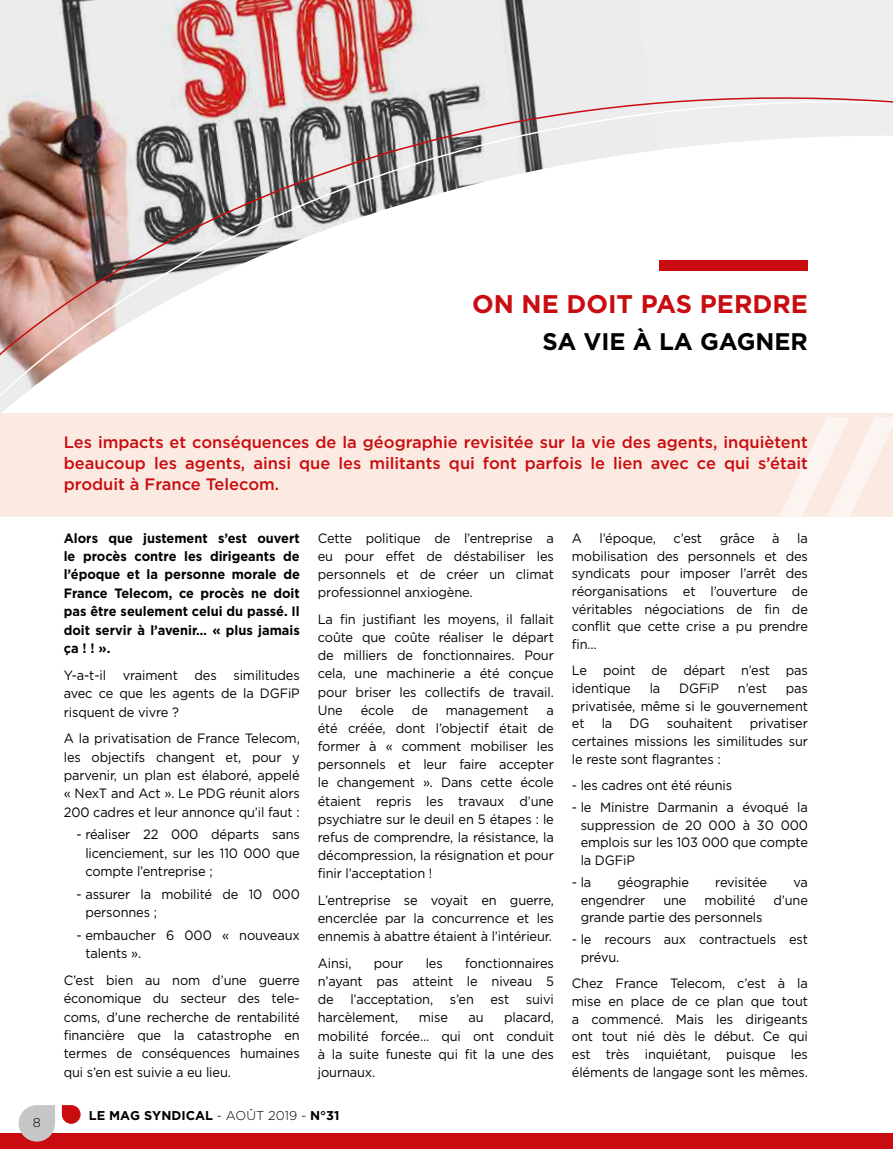
<style>
.page{position:relative;width:893px;height:1149px;background:#fff}
.page>*{position:absolute;margin:0;border:0;box-sizing:border-box;transform-origin:0 0}
.t1{font:900 126px "Gotham";color:#fff}
.t2{font:700 25.5px "Gotham";color:#c90c0f}
.t3{font:700 24px "Gotham";color:#000}
.t4{font:500 16.5px/21px "Gotham";color:#c90c0f;text-align:justify}
.t5{font:13.5px/18.1px "Gotham";letter-spacing:-.01em;color:#000;text-align:justify;scale:.95 1}
.t6{font:700 13.5px/18.3px "Gotham";color:#000;text-align:justify;scale:.95 1}
.t7{font:700 12.75px "Gotham";color:#000}
.t8{font:300 12.75px "Gotham";color:#000}
.s1{font-weight:300}
</style>
<div class="page">
<div style="left:0;top:1133px;width:893px;height:15px;background:#c90c0f"></div>
<div style="left:0;top:0;width:893px;height:412px;background:#eee"></div>
<img style="left:59px;top:0;width:470px;height:49px">
<div style="left:0;top:387px;width:893px;height:26px;background:#fff"></div>
<svg style="left:0;top:49px;width:893px;height:338px"></svg>
<svg style="left:19px;top:1105px;width:36px;height:36px"></svg>
<svg style="left:62px;top:1105px;width:19px;height:18px"></svg>
<div style="left:659px;top:260px;width:149px;height:11px;background:#c90c0f"></div>
<div style="left:0;top:413px;width:893px;height:104px;background:#fbeae2"></div>
<h2 class="t2" style="left:472px;top:287px;width:337px">ON NE DOIT PAS PERDRE</h2>
<h3 class="t3" style="left:542px;top:325px;width:267px">SA VIE À LA GAGNER</h3>
<p class="t8" style="left:33px;top:1113px;width:10px">8</p>
<h1 class="t1" style="left:777px;top:383px;width:117px">//</h1>
<p class="t4" style="left:64px;top:431px;width:746px">Les impacts et conséquences de la géographie revisitée sur la vie des agents, inquiètent beaucoup les agents, ainsi que les militants qui font parfois le lien avec ce qui s’était produit à France Telecom.</p>
<p class="t6" style="left:64px;top:528px;width:250px">Alors que justement s’est ouvert</p>
<p class="t5" style="left:572px;top:528px;width:12px">A</p>
<p class="t5" style="left:600px;top:528px;width:61px">l’époque,</p>
<p class="t5" style="left:673px;top:528px;width:32px">c’est</p>
<p class="t5" style="left:720px;top:528px;width:38px">grâce</p>
<p class="t5" style="left:772px;top:528px;width:9px">à</p>
<p class="t5" style="left:318px;top:528px;width:250px">Cette politique de l’entreprise a eu pour effet de déstabiliser les personnels et de créer un climat professionnel anxiogène.</p>
<p class="t5" style="left:318px;top:609px;width:250px">La fin justifiant les moyens, il fallait coûte que coûte réaliser le départ de milliers de fonctionnaires. Pour cela, une machinerie a été conçue pour briser les collectifs de travail.<br>Une</p>
<p class="t5" style="left:572px;top:529px;width:250px;line-height:17.7px;text-indent:225px">la mobilisation des personnels et des syndicats pour imposer l’arrêt des réorganisations et l’ouverture de véritables négociations de fin de conflit que cette crise a pu prendre fin…</p>
<p class="t5" style="left:572px;top:661px;width:250px;line-height:17.7px">Le point de départ n’est pas identique</p>
<p class="t6" style="left:64px;top:547px;width:250px">le procès contre les dirigeants de l’époque et la personne morale de France Telecom, ce procès ne doit pas être seulement celui du passé. Il doit servir à l’avenir… « plus jamais ça ! ! ».</p>
<p class="t5" style="left:64px;top:665px;width:250px">Y-a-t-il vraiment des similitudes avec ce que les agents de la DGFiP risquent de vivre ?</p>
<p class="t5" style="left:64px;top:729px;width:250px">A la privatisation de France Telecom, les objectifs changent et, pour y parvenir, un plan est élaboré, appelé « NexT and Act ». Le PDG réunit alors 200 cadres et leur annonce qu’il faut :</p>
<p class="t5" style="left:85px;top:825px;width:227px;text-indent:-9px">- réaliser 22 000 départs sans licenciement, sur les 110 000 que compte l’entreprise ;</p>
<p class="t5" style="left:85px;top:884px;width:227px;text-indent:-9px">- assurer la mobilité de 10 000 personnes ;</p>
<p class="t5" style="left:85px;top:925px;width:227px;text-indent:-9px">- embaucher 6 000 « nouveaux talents ».</p>
<p class="t5" style="left:64px;top:970px;width:250px">C’est bien au nom d’une guerre économique du secteur des tele&shy;coms, d’une recherche de rentabilité financière que la catastrophe en termes de conséquences humaines qui s’en est suivie a eu lieu.</p>
<p class="t5" style="left:650px;top:678px;width:13px">la</p>
<p class="t5" style="left:679px;top:678px;width:44px">DGFiP</p>
<p class="t5" style="left:738px;top:678px;width:32px">n’est</p>
<p class="t5" style="left:572px;top:679px;width:250px;line-height:17.7px;text-indent:214px">pas privatisée, même si le gouvernement et</p>
<p class="t5" style="left:361px;top:700px;width:37px">école</p>
<p class="t5" style="left:412px;top:700px;width:18px">de</p>
<p class="t5" style="left:446px;top:700px;width:89px">management</p>
<p class="t5" style="left:318px;top:700px;width:250px;text-indent:229px">a été créée, dont l’objectif était de former à « comment mobiliser les personnels et leur faire accepter le changement ». Dans cette école étaient repris les travaux d’une psychiatre sur le deuil en 5 étapes : le refus de comprendre, la résistance, la décompression, la résignation et pour finir l’acceptation !</p>
<p class="t5" style="left:318px;top:890px;width:250px">L’entreprise se voyait en guerre, encerclée par la concurrence et les ennemis à abattre étaient à l’intérieur.</p>
<p class="t5" style="left:318px;top:953px;width:37px">Ainsi,</p>
<p class="t5" style="left:374px;top:953px;width:33px">pour</p>
<p class="t5" style="left:426px;top:953px;width:19px">les</p>
<p class="t5" style="left:602px;top:714px;width:13px">la</p>
<p class="t5" style="left:630px;top:714px;width:23px">DG</p>
<p class="t5" style="left:667px;top:714px;width:71px">souhaitent</p>
<p class="t5" style="left:572px;top:714px;width:250px;line-height:17.7px;text-indent:178px">privatiser certaines missions les similitudes sur le reste sont flagrantes :</p>
<p class="t5" style="left:572px;top:775px;width:170px">- les cadres ont été réunis</p>
<p class="t5" style="left:581px;top:797px;width:241px;line-height:17.7px;text-indent:-9px">- le Ministre Darmanin a évoqué la suppression de 20 000 à 30 000 emplois sur les 103 000 que compte la DGFiP</p>
<p class="t5" style="left:572px;top:872px;width:22px">- la</p>
<p class="t5" style="left:618px;top:872px;width:77px">géographie</p>
<p class="t5" style="left:715px;top:872px;width:56px">revisitée</p>
<p class="t5" style="left:793px;top:872px;width:17px">va</p>
<p class="t5" style="left:581px;top:890px;width:70px">engendrer</p>
<p class="t5" style="left:663px;top:890px;width:26px">une</p>
<p class="t5" style="left:705px;top:890px;width:55px">mobilité</p>
<p class="t5" style="left:773px;top:890px;width:38px">d’une</p>
<p class="t5" style="left:581px;top:908px;width:193px">grande partie des personnels</p>
<p class="t5" style="left:581px;top:930px;width:241px;line-height:17.7px;text-indent:-9px">- le recours aux contractuels est prévu.</p>
<p class="t5" style="left:572px;top:974px;width:250px;line-height:17.7px">Chez France Telecom, c’est à la mise en place de ce plan que tout a commencé. Mais les dirigeants ont tout nié dès le début. Ce qui est très inquiétant, puisque les éléments de langage sont les mêmes.</p>
<p class="t5" style="left:318px;top:953px;width:250px;text-indent:147px">fonctionnaires n’ayant pas atteint le niveau 5 de l’acceptation, s’en est suivi harcèlement,</p>
<p class="t5" style="left:318px;top:1007px;width:250px;text-indent:186px">placard, mobilité forcée… qui ont conduit à la suite funeste qui fit la une des journaux.</p>
<p class="t5" style="left:419px;top:1007px;width:32px">mise</p>
<p class="t5" style="left:468px;top:1007px;width:17px">au</p>
<p class="t7" style="left:89px;top:1106px;width:252px">LE MAG SYNDICAL <span class="s1">- AOÛT 2019 -</span> N°31</p>
</div>
